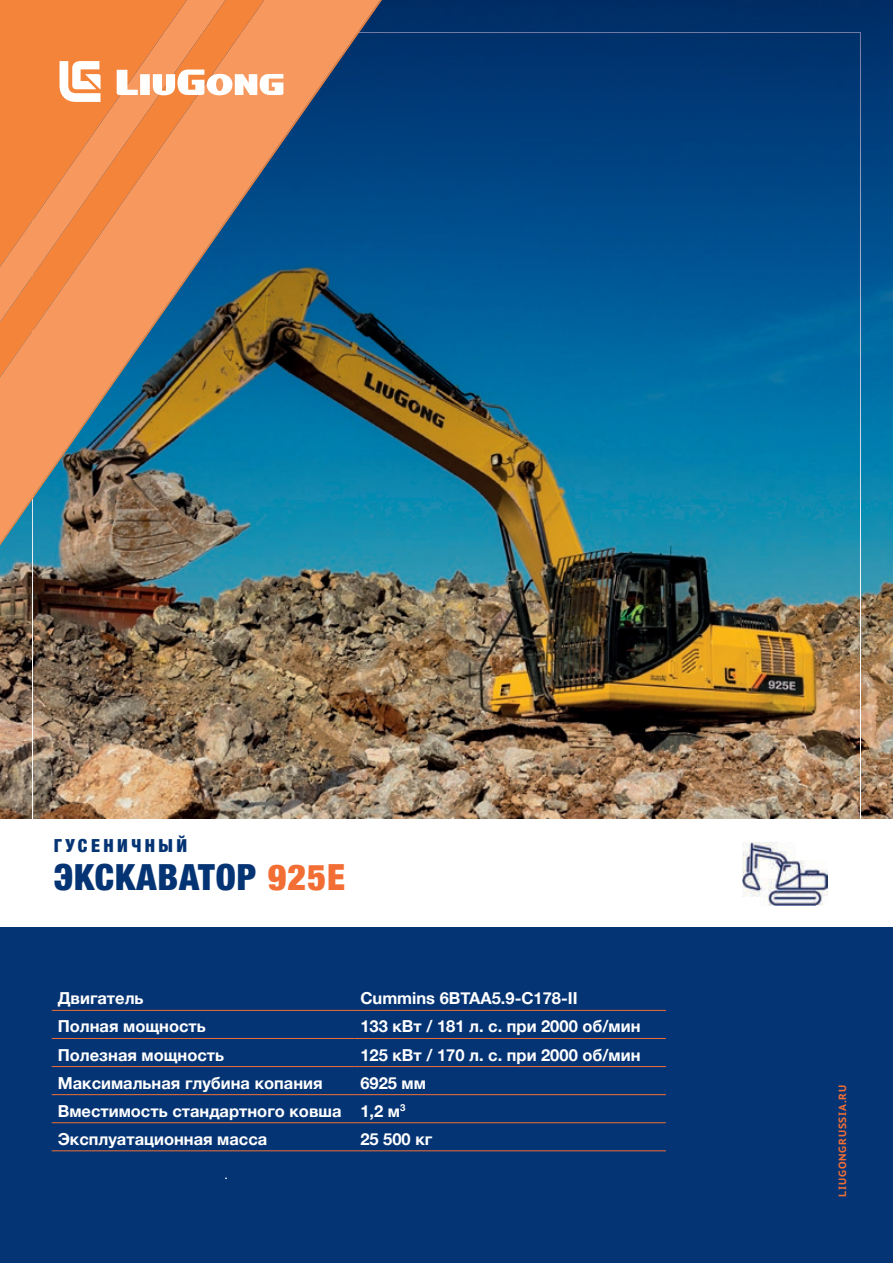
<style>
.page{position:relative;width:893px;height:1263px;background:#fff}
.page>*{position:absolute;margin:0;border:0;box-sizing:border-box;transform-origin:0 0}
.t1{font:900 condensed 36px "Helvetica Neue";letter-spacing:.03em;color:#053474}
.t2{font:900 condensed 18px "Helvetica Neue";letter-spacing:.19em;color:#053474}
.t3{font:700 16.5px/28px "Helvetica Neue";color:#fff}
.t4{font:700 10.5px "PT Sans Caption";letter-spacing:.075em;color:#f26e34}
.s1{color:#f26e34}
</style>
<div class="page">
<img style="left:0;top:612px;width:893px;height:316px">
<svg style="left:0;top:0;width:893px;height:612px;background:#165d84"></svg>
<div style="left:0;top:928px;width:893px;height:335px;background:#053474"></div>
<img style="left:0;top:0;width:380px;height:543px">
<svg style="left:0;top:0;width:226px;height:322px;background:#e98b50"></svg>
<svg style="left:60px;top:61px;width:41px;height:41px"></svg>
<svg style="left:117px;top:70px;width:166px;height:25px"></svg>
<hr style="left:52px;top:1010px;width:302px;height:1px;background:#f26e34">
<hr style="left:354px;top:1010px;width:312px;height:1px;background:#f26e34">
<hr style="left:52px;top:1038px;width:302px;height:1px;background:#f26e34">
<hr style="left:354px;top:1038px;width:312px;height:1px;background:#f26e34">
<hr style="left:52px;top:1066px;width:302px;height:1px;background:#f26e34">
<hr style="left:354px;top:1066px;width:312px;height:1px;background:#f26e34">
<hr style="left:52px;top:1094px;width:302px;height:1px;background:#f26e34">
<hr style="left:354px;top:1094px;width:312px;height:1px;background:#f26e34">
<hr style="left:52px;top:1122px;width:302px;height:1px;background:#f26e34">
<hr style="left:354px;top:1122px;width:312px;height:1px;background:#f26e34">
<hr style="left:52px;top:1150px;width:302px;height:1px;background:#f26e34">
<hr style="left:354px;top:1150px;width:312px;height:1px;background:#f26e34">
<img style="left:742px;top:843px;width:86px;height:63px">
<p class="t2" style="left:54px;top:831px;width:135px">ГУСЕНИЧНЫЙ</p>
<h1 class="t1" style="left:54px;top:847px;width:293px">ЭКСКАВАТОР <span class="s1">925E</span></h1>
<p class="t3" style="left:58px;top:985px;width:87px">Двигатель</p>
<p class="t3" style="left:360px;top:985px;width:219px">Cummins 6BTAA5.9-C178-II</p>
<p class="t3" style="left:58px;top:1013px;width:150px">Полная мощность</p>
<p class="t3" style="left:360px;top:1013px;width:282px">133 кВт / 181 л. с. при 2000 об/мин</p>
<p class="t3" style="left:58px;top:1041px;width:168px">Полезная мощность</p>
<p class="t3" style="left:360px;top:1041px;width:282px">125 кВт / 170 л. с. при 2000 об/мин</p>
<p class="t3" style="left:58px;top:1069px;width:266px">Максимальная глубина копания</p>
<p class="t3" style="left:58px;top:1069px;width:370px;text-indent:303px">6925 мм<br>Вместимость стандартного ковша 1,2 м<sup>3<br></sup>Эксплуатационная масса</p>
<p class="t3" style="left:360px;top:1125px;width:73px">25 500 кг</p>
<p class="t4" style="left:835px;top:1197px;width:113px;rotate:-90deg">LIUGONGRUSSIA.RU</p>
</div>
